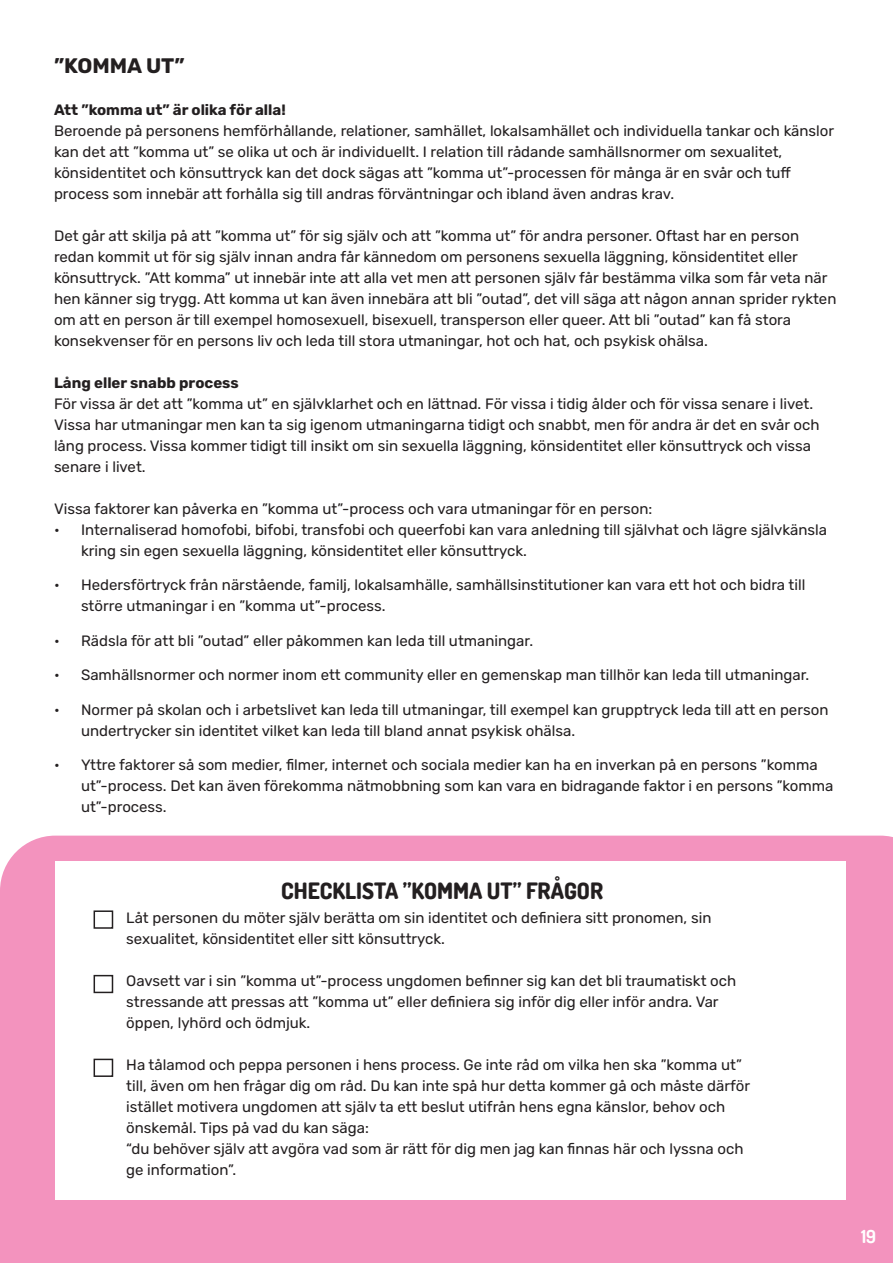
<style>
.page{position:relative;width:893px;height:1263px;background:#fff}
.page>*{position:absolute;margin:0;border:0;box-sizing:border-box;transform-origin:0 0}
.t1{font:800 22.5px "Dosis";color:#231f20}
.t2{font:700 21px "Rubik";color:#231f20}
.t3{font:700 18px "Dosis";color:#fff}
.t4{font:15px/21px "Rubik";color:#231f20}
.t5{font:700 15px "Rubik";color:#231f20}
</style>
<div class="page">
<div style="left:0;top:836px;width:893px;height:427px;background:#f393be"></div>
<div style="left:55px;top:861px;width:790px;height:338px;background:#fff"></div>
<div style="left:94px;top:910px;width:19px;height:19px;border:2px solid #231f20"></div>
<div style="left:94px;top:975px;width:19px;height:18px;border:2px solid #231f20"></div>
<div style="left:94px;top:1059px;width:19px;height:18px;border:2px solid #231f20"></div>
<p class="t2" style="left:54px;top:53px;width:132px">”KOMMA UT”</p>
<p class="t5" style="left:54px;top:101px;width:233px">Att ”komma ut” är olika för alla!</p>
<p class="t4" style="left:54px;top:120px;width:782px">Beroende på personens hemförhållande, relationer, samhället, lokalsamhället och individuella tankar och känslor kan det att ”komma ut” se olika ut och är individuellt. I relation till rådande samhällsnormer om sexualitet, könsidentitet och könsuttryck kan det dock sägas att ”komma ut”-processen för många är en svår och tuff process som innebär att forhålla sig till andras förväntningar och ibland även andras krav.</p>
<p class="t4" style="left:54px;top:225px;width:784px">Det går att skilja på att ”komma ut” för sig själv och att ”komma ut” för andra personer. Oftast har en person redan kommit ut för sig själv innan andra får kännedom om personens sexuella läggning, könsidentitet eller könsuttryck. ”Att komma” ut innebär inte att alla vet men att personen själv får bestämma vilka som får veta när hen känner sig trygg. Att komma ut kan även innebära att bli ”outad”, det vill säga att någon annan sprider rykten om att en person är till exempel homosexuell, bisexuell, transperson eller queer. Att bli ”outad” kan få stora konsekvenser för en persons liv och leda till stora utmaningar, hot och hat, och psykisk ohälsa.</p>
<p class="t5" style="left:54px;top:374px;width:186px">Lång eller snabb process</p>
<p class="t4" style="left:54px;top:393px;width:767px">För vissa är det att ”komma ut” en självklarhet och en lättnad. För vissa i tidig ålder och för vissa senare i livet.<br>Vissa har utmaningar men kan ta sig igenom utmaningarna tidigt och snabbt, men för andra är det en svår och lång process. Vissa kommer tidigt till insikt om sin sexuella läggning, könsidentitet eller könsuttryck och vissa senare i livet.</p>
<p class="t4" style="left:54px;top:498px;width:600px">Vissa faktorer kan påverka en ”komma ut”-process och vara utmaningar för en person:</p>
<p class="t4" style="left:81px;top:519px;width:747px;text-indent:-27px">• Internaliserad homofobi, bifobi, transfobi och queerfobi kan vara anledning till självhat och lägre självkänsla kring sin egen sexuella läggning, könsidentitet eller könsuttryck.</p>
<p class="t4" style="left:81px;top:575px;width:726px;text-indent:-27px">• Hedersförtryck från närstående, familj, lokalsamhälle, samhällsinstitutioner kan vara ett hot och bidra till större utmaningar i en ”komma ut”-process.</p>
<p class="t4" style="left:54px;top:630px;width:481px">• Rädsla för att bli ”outad” eller påkommen kan leda till utmaningar.</p>
<p class="t4" style="left:54px;top:665px;width:757px">• Samhällsnormer och normer inom ett community eller en gemenskap man tillhör kan leda till utmaningar.</p>
<p class="t4" style="left:81px;top:699px;width:749px;text-indent:-27px">• Normer på skolan och i arbetslivet kan leda till utmaningar, till exempel kan grupptryck leda till att en person undertrycker sin identitet vilket kan leda till bland annat psykisk ohälsa.</p>
<p class="t4" style="left:81px;top:755px;width:754px;text-indent:-27px">• Yttre faktorer så som medier, filmer, internet och sociala medier kan ha en inverkan på en persons ”komma ut”-process. Det kan även förekomma nätmobbning som kan vara en bidragande faktor i en persons ”komma ut”-process.</p>
<p class="t1" style="left:281px;top:876px;width:323px">CHECKLISTA ”KOMMA UT” FRÅGOR</p>
<p class="t4" style="left:126px;top:908px;width:587px">Låt personen du möter själv berätta om sin identitet och definiera sitt pronomen, sin sexualitet, könsidentitet eller sitt könsuttryck.</p>
<p class="t4" style="left:126px;top:971px;width:611px">Oavsett var i sin ”komma ut”-process ungdomen befinner sig kan det bli traumatiskt och stressande att pressas att ”komma ut” eller definiera sig inför dig eller inför andra. Var öppen, lyhörd och ödmjuk.</p>
<p class="t4" style="left:126px;top:1055px;width:625px">Ha tålamod och peppa personen i hens process. Ge inte råd om vilka hen ska ”komma ut” till, även om hen frågar dig om råd. Du kan inte spå hur detta kommer gå och måste därför istället motivera ungdomen att själv ta ett beslut utifrån hens egna känslor, behov och önskemål. Tips på vad du kan säga:</p>
<p class="t4" style="left:126px;top:1139px;width:619px">“du behöver själv att avgöra vad som är rätt för dig men jag kan finnas här och lyssna och ge information”.</p>
<p class="t3" style="left:861px;top:1225px;width:17px">19</p>
</div>
